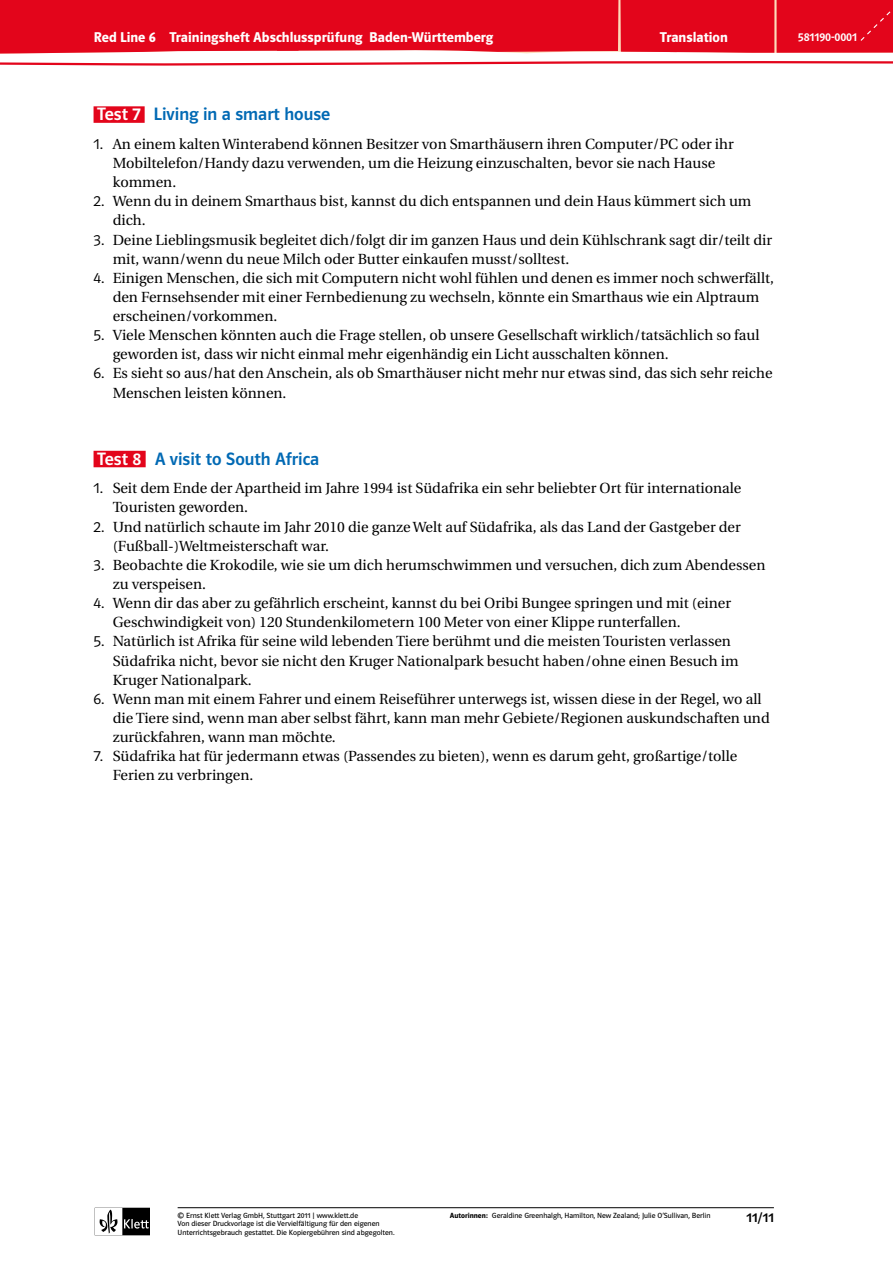
<style>
.page{position:relative;width:893px;height:1263px;background:#fff}
.page>*{position:absolute;margin:0;border:0;box-sizing:border-box;transform-origin:0 0}
.RL_titel_uebung{font:18px "Polo ST11 K Krftg";color:#0069b4}
.RL_p_liste{font:14.7px/19.2px "Utopia";color:#000}
.t1{font:14.25px "Polo ST11 K Hfett";color:#fff}
.t2{font:13.5px "Polo ST11 K Krftg";color:#000}
.t3{font:12px "Polo ST11 K Krftg";color:#fff}
.t4{font:7.5px/8.9px "Polo ST11 K Buch";color:#000}
.s1{color:#fff}
.s2{font-family:"Polo ST11 K Leicht";font-size:15.3px}
.s3{font-family:"Polo ST11 K Hfett"}
</style>
<div class="page">
<svg style="left:99px;top:1208px;width:51px;height:27px"></svg>
<hr style="left:178px;top:1207px;width:596px;height:1px;background:#000">
<div style="left:94px;top:106px;width:51px;height:17px;background:#e3051b"></div>
<div style="left:94px;top:451px;width:52px;height:16px;background:#e3051b"></div>
<svg style="left:0;top:61px;width:893px;height:5px"></svg>
<div style="left:0;top:0;width:893px;height:54px;background:#e3051b"></div>
<p class="t1" style="left:94px;top:29px;width:401px">Red Line 6 Trainingsheft Abschlussprüfung Baden-Württemberg</p>
<p class="t1" style="left:660px;top:29px;width:69px">Translation</p>
<p class="t3" style="left:798px;top:30px;width:61px">581190-0001</p>
<p class="RL_titel_uebung" style="left:97px;top:104px;width:234px"><span class="s1">Test 7</span> Living in a smart house</p>
<p class="RL_p_liste" style="left:113px;top:134px;width:623px;text-indent:-19px"><span class="s2">1.</span> An einem kalten Winterabend können Besitzer von Smarthäusern ihren Computer/PC oder ihr<br>Mobiltelefon/Handy dazu verwenden, um die Heizung einzuschalten, bevor sie nach Hause kommen.</p>
<p class="RL_p_liste" style="left:113px;top:192px;width:640px;text-indent:-19px"><span class="s2">2.</span> Wenn du in deinem Smarthaus bist, kannst du dich entspannen und dein Haus kümmert sich um dich.</p>
<p class="RL_p_liste" style="left:113px;top:230px;width:661px;text-indent:-19px"><span class="s2">3.</span> Deine Lieblingsmusik begleitet dich/folgt dir im ganzen Haus und dein Kühlschrank sagt dir/teilt dir mit, wann/wenn du neue Milch oder Butter einkaufen musst/solltest.</p>
<p class="RL_p_liste" style="left:113px;top:268px;width:663px;text-indent:-19px"><span class="s2">4.</span> Einigen Menschen, die sich mit Computern nicht wohl fühlen und denen es immer noch schwerfällt, den Fernsehsender mit einer Fernbedienung zu wechseln, könnte ein Smarthaus wie ein Alptraum erscheinen/vorkommen.</p>
<p class="RL_p_liste" style="left:113px;top:326px;width:648px;text-indent:-19px"><span class="s2">5.</span> Viele Menschen könnten auch die Frage stellen, ob unsere Gesellschaft wirklich/tatsächlich so faul geworden ist, dass wir nicht einmal mehr eigenhändig ein Licht ausschalten können.</p>
<p class="RL_p_liste" style="left:113px;top:364px;width:661px;text-indent:-19px"><span class="s2">6.</span> Es sieht so aus/hat den Anschein, als ob Smarthäuser nicht mehr nur etwas sind, das sich sehr reiche<br>Menschen leisten können.</p>
<p class="RL_titel_uebung" style="left:97px;top:449px;width:224px"><span class="s1">Test 8</span> A visit to South Africa</p>
<p class="RL_p_liste" style="left:113px;top:479px;width:630px;text-indent:-19px"><span class="s2">1.</span> Seit dem Ende der Apartheid im Jahre 1994 ist Südafrika ein sehr beliebter Ort für internationale<br>Touristen geworden.</p>
<p class="RL_p_liste" style="left:113px;top:517px;width:630px;text-indent:-19px"><span class="s2">2.</span> Und natürlich schaute im Jahr 2010 die ganze Welt auf Südafrika, als das Land der Gastgeber der (Fußball-)Weltmeisterschaft war.</p>
<p class="RL_p_liste" style="left:113px;top:555px;width:654px;text-indent:-19px"><span class="s2">3.</span> Beobachte die Krokodile, wie sie um dich herumschwimmen und versuchen, dich zum Abendessen zu verspeisen.</p>
<p class="RL_p_liste" style="left:113px;top:594px;width:620px;text-indent:-19px"><span class="s2">4.</span> Wenn dir das aber zu gefährlich erscheint, kannst du bei Oribi Bungee springen und mit (einer<br>Geschwindigkeit von) 120 Stundenkilometern 100 Meter von einer Klippe runterfallen.</p>
<p class="RL_p_liste" style="left:113px;top:632px;width:627px;text-indent:-19px"><span class="s2">5.</span> Natürlich ist Afrika für seine wild lebenden Tiere berühmt und die meisten Touristen verlassen<br>Südafrika nicht, bevor sie nicht den Kruger Nationalpark besucht haben/ohne einen Besuch im<br>Kruger Nationalpark.</p>
<p class="RL_p_liste" style="left:113px;top:689px;width:659px;text-indent:-19px"><span class="s2">6.</span> Wenn man mit einem Fahrer und einem Reiseführer unterwegs ist, wissen diese in der Regel, wo all die Tiere sind, wenn man aber selbst fährt, kann man mehr Gebiete/Regionen auskundschaften und zurückfahren, wann man möchte.</p>
<p class="RL_p_liste" style="left:113px;top:747px;width:626px;text-indent:-19px"><span class="s2">7.</span> Südafrika hat für jedermann etwas (Passendes zu bieten), wenn es darum geht, großartige/tolle<br>Ferien zu verbringen.</p>
<p class="t4" style="left:178px;top:1211px;width:218px">© Ernst Klett Verlag GmbH, Stuttgart 2011 | www.klett.de<br>Von dieser Druckvorlage ist die Vervielfältigung für den eigenen<br>Unterrichtsgebrauch gestattet. Die Kopiergebühren sind abgegolten.</p>
<p class="t4" style="left:450px;top:1211px;width:262px"><span class="s3">Autorinnen:</span> Geraldine Greenhalgh, Hamilton, New Zealand; Julie O’Sullivan, Berlin</p>
<p class="t2" style="left:746px;top:1210px;width:29px">11/11</p>
</div>
